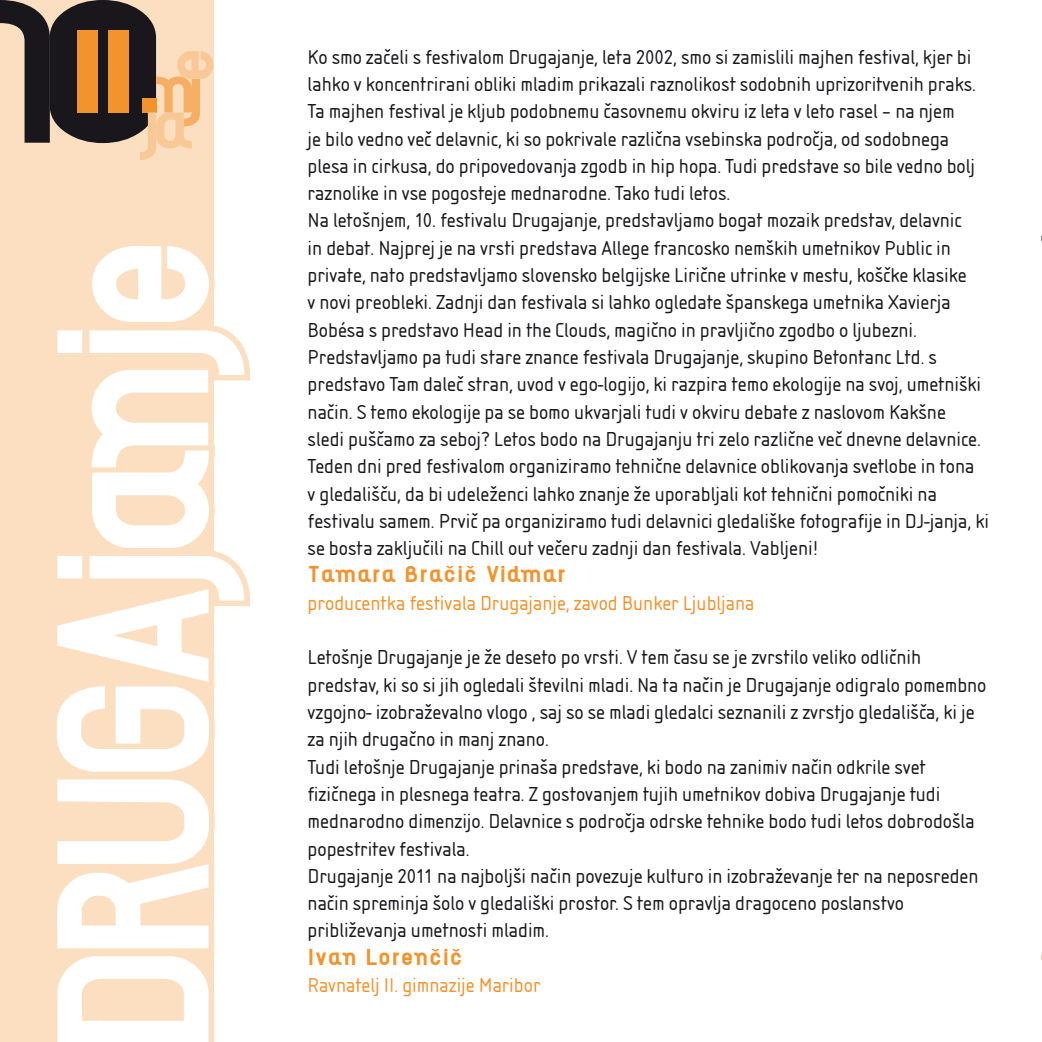
<style>
.page{position:relative;width:1042px;height:1042px;background:#fff}
.page>*{position:absolute;margin:0;border:0;box-sizing:border-box;transform-origin:0 0}
.t1{font:196.35px "XA Ikelso Bisbold";letter-spacing:-.145em;color:#fff;scale:.84 1}
.t2{font:21px/27.3px "Isonorm DOT";color:#1a171c}
.t3{font:21px "Isonorm DOT";color:#f2932e}
.t4{font:21px "XA Ikelso Bisbold";color:#f2932e}
</style>
<div class="page">
<div style="left:0;top:0;width:213px;height:1042px;background:#fbdfc0"></div>
<svg style="left:213px;top:234px;width:37px;height:808px"></svg>
<svg style="left:0;top:0;width:213px;height:160px"></svg>
<hr style="left:1041px;top:0;width:1px;height:1042px;background:#fbdfc0">
<h1 class="t1" style="left:26px;top:1059px;width:989px;rotate:-90deg">drugajanje</h1>
<p class="t2" style="left:308px;top:43px;width:683px">Ko smo začeli s festivalom Drugajanje, leta 2002, smo si zamislili majhen festival, kjer bi lahko v koncentrirani obliki mladim prikazali raznolikost sodobnih uprizoritvenih praks.<br>Ta majhen festival je kljub podobnemu časovnemu okviru iz leta v leto rasel – na njem<br>je bilo vedno več delavnic, ki so pokrivale različna vsebinska področja, od sodobnega plesa in cirkusa, do pripovedovanja zgodb in hip hopa. Tudi predstave so bile vedno bolj raznolike in vse pogosteje mednarodne. Tako tudi letos.<br>Na letošnjem, 10. festivalu Drugajanje, predstavljamo bogat mozaik predstav, delavnic<br>in debat. Najprej je na vrsti predstava Allege francosko nemških umetnikov Public in private, nato predstavljamo slovensko belgijske Lirične utrinke v mestu, koščke klasike<br>v novi preobleki. Zadnji dan festivala si lahko ogledate španskega umetnika Xavierja Bobésa s predstavo Head in the Clouds, magično in pravljično zgodbo o ljubezni.<br>Predstavljamo pa tudi stare znance festivala Drugajanje, skupino Betontanc Ltd. s predstavo Tam daleč stran, uvod v ego-logijo, ki razpira temo ekologije na svoj, umetniški način. S temo ekologije pa se bomo ukvarjali tudi v okviru debate z naslovom Kakšne<br>sledi puščamo za seboj? Letos bodo na Drugajanju tri zelo različne več dnevne delavnice.<br>Teden dni pred festivalom organiziramo tehnične delavnice oblikovanja svetlobe in tona<br>v gledališču, da bi udeleženci lahko znanje že uporabljali kot tehnični pomočniki na festivalu samem. Prvič pa organiziramo tudi delavnici gledališke fotografije in DJ-janja, ki se bosta zaključili na Chill out večeru zadnji dan festivala. Vabljeni!</p>
<p class="t4" style="left:308px;top:563px;width:260px">Tamara Bračič Vidmar</p>
<p class="t3" style="left:308px;top:591px;width:448px">producentka festivala Drugajanje, zavod Bunker Ljubljana</p>
<p class="t2" style="left:308px;top:644px;width:680px">Letošnje Drugajanje je že deseto po vrsti. V tem času se je zvrstilo veliko odličnih predstav, ki so si jih ogledali številni mladi. Na ta način je Drugajanje odigralo pomembno vzgojno- izobraževalno vlogo , saj so se mladi gledalci seznanili z zvrstjo gledališča, ki je za njih drugačno in manj znano.<br>Tudi letošnje Drugajanje prinaša predstave, ki bodo na zanimiv način odkrile svet fizičnega in plesnega teatra. Z gostovanjem tujih umetnikov dobiva Drugajanje tudi mednarodno dimenzijo. Delavnice s področja odrske tehnike bodo tudi letos dobrodošla popestritev festivala.<br>Drugajanje 2011 na najboljši način povezuje kulturo in izobraževanje ter na neposreden način spreminja šolo v gledališki prostor. S tem opravlja dragoceno poslanstvo približevanja umetnosti mladim.</p>
<p class="t4" style="left:308px;top:945px;width:157px">Ivan Lorenčič</p>
<p class="t3" style="left:308px;top:973px;width:234px">Ravnatelj II. gimnazije Maribor</p>
</div>
